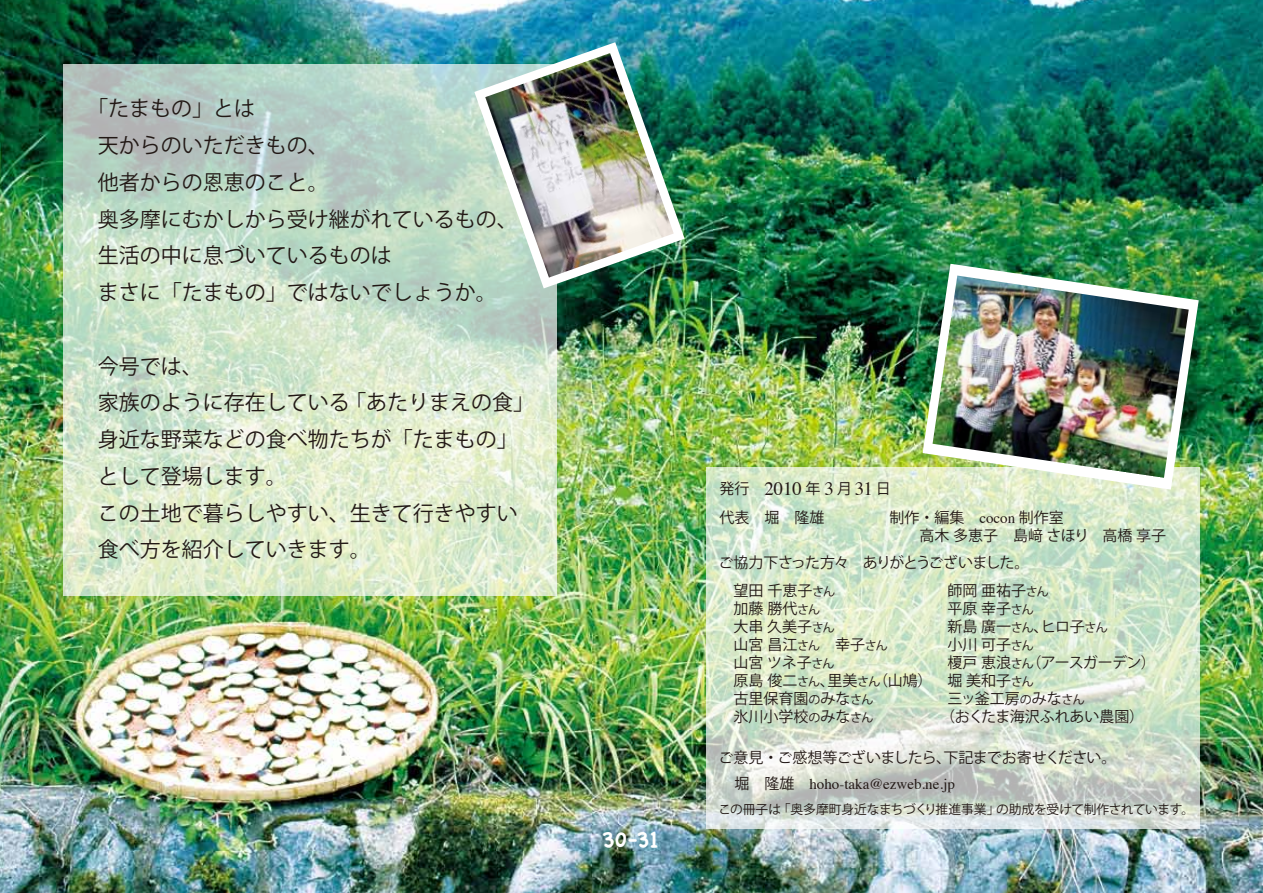
<style>
.page{position:relative;width:1263px;height:893px;background:#fff}
.page>*{position:absolute;margin:0;border:0;box-sizing:border-box;transform-origin:0 0}
.t1{font:24px "Apple Casual";color:#fff}
.t2{font:21px/36.8px "Koz Go Pro";color:#221815}
.t3{font:18.75px "Times";color:#221815}
.t4{font:15px/18px "Koz Go Pro";color:#221815}
.t5{font:15px "Koz Go Pro";letter-spacing:-.03em;color:#221815}
.t6{font:15px "Times";color:#221815}
.t7{font:15px "Koz Go Pro";letter-spacing:-.05em;color:#221815}
.t8{font:12.75px "Koz Go Pro";letter-spacing:-.02em;color:#221815}
.s1{font-family:"Koz Go Pro";font-size:15px}
.s2{font-family:"Times"}
.s3{font-size:12px}
.s4{font-family:"Koz Go Pro"}
</style>
<div class="page">
<img style="left:0;top:0;width:1263px;height:893px">
<svg style="left:64px;top:64px;width:493px;height:531px;background:#cee0cb"></svg>
<svg style="left:706px;top:468px;width:493px;height:361px;background:#d4e3cd"></svg>
<img style="left:922px;top:264px;width:277px;height:226px">
<img style="left:932px;top:276px;width:257px;height:202px">
<img style="left:474px;top:42px;width:211px;height:246px">
<img style="left:485px;top:53px;width:189px;height:225px">
<p class="t2" style="left:98px;top:91px;width:422px;text-indent:-10px">「たまもの」とは<br>天からのいただきもの、<br>他者からの恩恵のこと。<br>奥多摩にむかしから受け継がれているもの、生活の中に息づいているものは<br>まさに「たまもの」ではないでしょうか。</p>
<p class="t2" style="left:98px;top:348px;width:438px">今号では、<br>家族のように存在している「あたりまえの食」身近な野菜などの食べ物たちが「たまもの」として登場します。<br>この土地で暮らしやすい、生きて行きやすい食べ方を紹介していきます。</p>
<p class="t1" style="left:602px;top:827px;width:60px">30-31</p>
<p class="t3" style="left:719px;top:471px;width:173px"><span class="s1">発行</span> 2010<span class="s1">年</span>3<span class="s1">月</span>31<span class="s1">日</span></p>
<p class="t4" style="left:719px;top:509px;width:106px">代表 堀 隆雄</p>
<p class="t4" style="left:919px;top:509px;width:248px;text-indent:-30px">制作・編集 <span class="s2">cocon</span> 制作室<br>高木多恵子 島﨑さほり 高橋享子</p>
<p class="t7" style="left:718px;top:553px;width:312px">ご協力下さった方々 ありがとうございました。</p>
<p class="t4" style="left:734px;top:582px;width:200px">望田千恵子<span class="s3">さん<br></span>加藤勝代<span class="s3">さん<br></span>大串久美子<span class="s3">さん<br></span>山宮昌江<span class="s3">さん</span> 幸子<span class="s3">さん<br></span>山宮ツネ子<span class="s3">さん<br></span>原島俊二<span class="s3">さん</span>、里美<span class="s3">さん</span>（山鳩）古里保育園<span class="s3">の</span>みな<span class="s3">さん<br></span>氷川小学校<span class="s3">の</span>みな<span class="s3">さん</span></p>
<p class="t4" style="left:947px;top:582px;width:103px">師岡亜祐子<span class="s3">さん</span></p>
<p class="t4" style="left:947px;top:600px;width:88px">平原幸子<span class="s3">さん</span></p>
<p class="t4" style="left:947px;top:618px;width:162px">新島廣一<span class="s3">さん</span>、ヒロ子<span class="s3">さん</span></p>
<p class="t4" style="left:947px;top:636px;width:88px">小川可子<span class="s3">さん</span></p>
<p class="t5" style="left:947px;top:653px;width:210px">榎戸恵浪<span class="s3">さん</span>（アースガーデン）</p>
<p class="t4" style="left:947px;top:672px;width:88px">堀美和子<span class="s3">さん</span></p>
<p class="t4" style="left:947px;top:690px;width:139px">三ッ釜工房<span class="s3">の</span>みな<span class="s3">さん</span></p>
<p class="t4" style="left:940px;top:708px;width:205px">（おくたま海沢ふれあい農園）</p>
<p class="t5" style="left:718px;top:748px;width:399px">ご意見・ご感想等ございましたら、下記までお寄せください。</p>
<p class="t6" style="left:734px;top:769px;width:222px"><span class="s4">堀 隆雄</span> hoho-taka@ezweb.ne.jp</p>
<p class="t8" style="left:718px;top:801px;width:477px">この冊子は「奥多摩町身近なまちづくり推進事業」の助成を受けて制作されています。</p>
</div>
